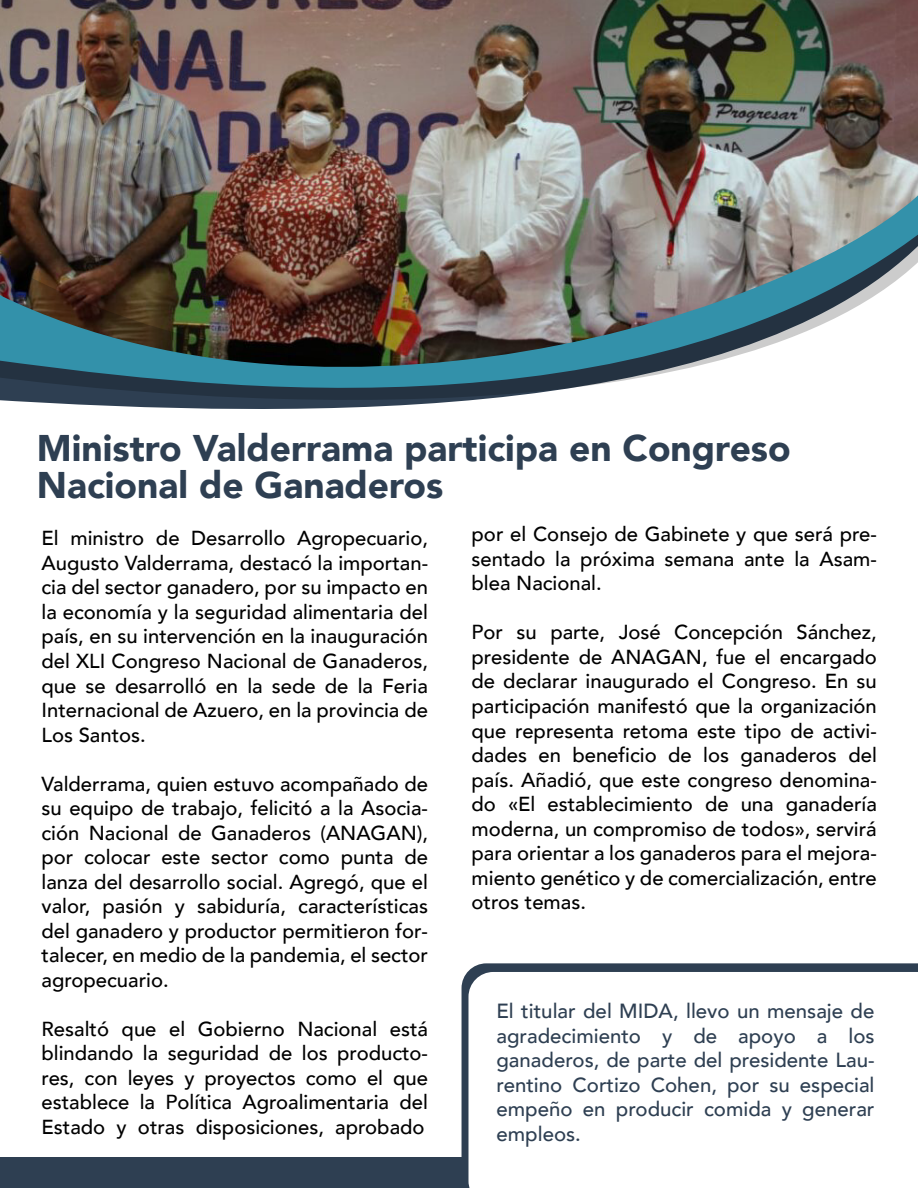
<style>
.page{position:relative;width:918px;height:1188px;background:#fff}
.page>*{position:absolute;margin:0;border:0;box-sizing:border-box;transform-origin:0 0}
.t1{font:900 37.05px/37px "Avenir";color:#2e3f52}
.t2{font:500 20.4px/24.5px "Avenir";color:#2e3f52;text-align:justify}
.t3{font:500 20.25px/24.5px "Avenir";color:#000;text-align:justify}
</style>
<div class="page">
<img style="left:0;top:0;width:918px;height:1188px">
<h1 class="t1" style="left:37px;top:429px;width:755px">Ministro Valderrama participa en Congreso<br>Nacional de Ganaderos</h1>
<p class="t3" style="left:42px;top:525px;width:388px">El ministro de Desarrollo Agropecuario, Augusto Valderrama, destacó la importan&shy;cia del sector ganadero, por su impacto en la economía y la seguridad alimentaria del país, en su intervención en la inauguración del XLI Congreso Nacional de Ganaderos, que se desarrolló en la sede de la Feria Internacional de Azuero, en la provincia de Los Santos.</p>
<p class="t3" style="left:42px;top:770px;width:388px">Valderrama, quien estuvo acompañado de su equipo de trabajo, felicitó a la Asocia&shy;ción Nacional de Ganaderos (ANAGAN), por colocar este sector como punta de lanza del desarrollo social. Agregó, que el valor, pasión y sabiduría, características del ganadero y productor permitieron for&shy;talecer, en medio de la pandemia, el sector agropecuario.</p>
<p class="t3" style="left:42px;top:1015px;width:388px">Resaltó que el Gobierno Nacional está blindando la seguridad de los producto&shy;res, con leyes y proyectos como el que establece la Política Agroalimentaria del Estado y otras disposiciones, aprobado</p>
<p class="t3" style="left:472px;top:521px;width:407px">por el Consejo de Gabinete y que será pre&shy;sentado la próxima semana ante la Asam&shy;blea Nacional.</p>
<p class="t3" style="left:472px;top:619px;width:407px">Por su parte, José Concepción Sánchez, presidente de ANAGAN, fue el encargado de declarar inaugurado el Congreso. En su participación manifestó que la organización que representa retoma este tipo de activi&shy;dades en beneficio de los ganaderos del país. Añadió, que este congreso denomina&shy;do «El establecimiento de una ganadería moderna, un compromiso de todos», servirá para orientar a los ganaderos para el mejora&shy;miento genético y de comercialización, entre otros temas.</p>
<p class="t2" style="left:497px;top:998px;width:380px">El titular del MIDA, llevo un mensaje de agradecimiento y de apoyo a los ganaderos, de parte del presidente Lau&shy;rentino Cortizo Cohen, por su especial empeño en producir comida y generar empleos.</p>
</div>
